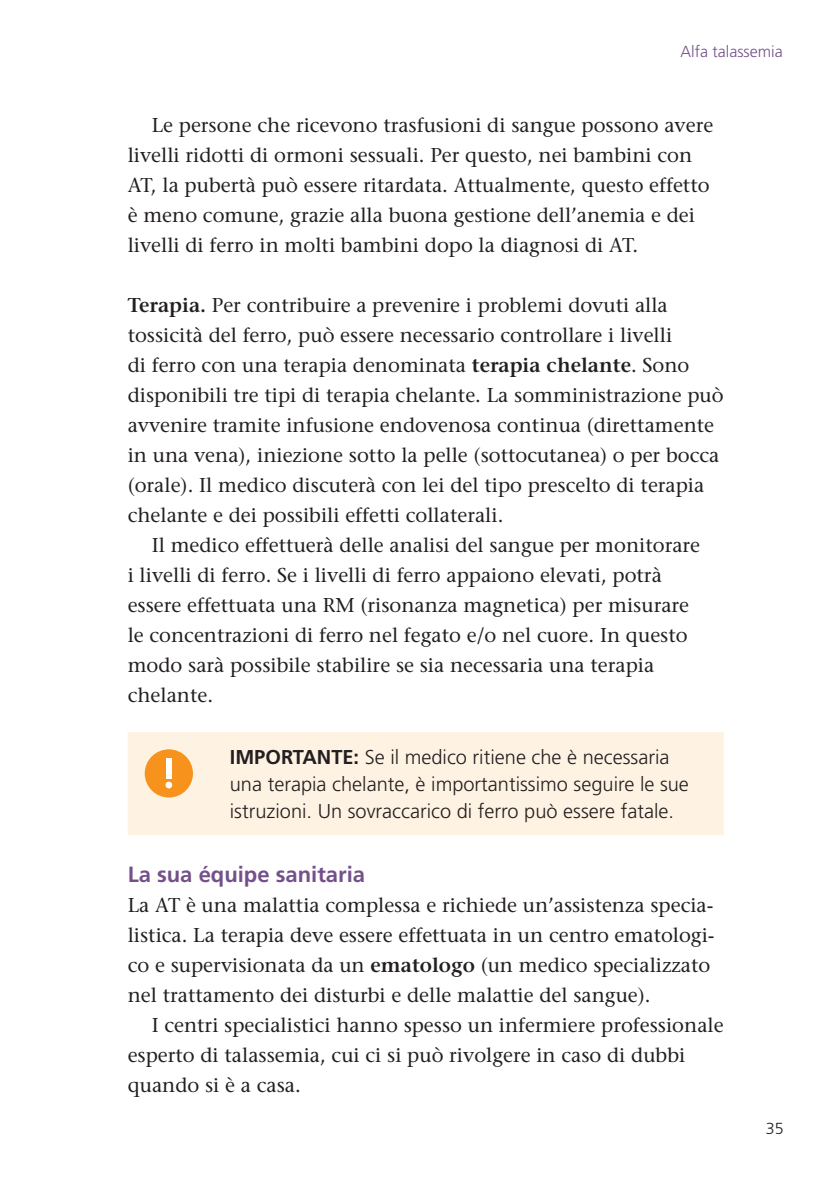
<style>
.page{position:relative;width:840px;height:1191px;background:#fff}
.page>*{position:absolute;margin:0;border:0;box-sizing:border-box;transform-origin:0 0}
.t1{font:700 22px "Frutiger";color:#74508b}
.t2{font:20px/30px "Stone Serif";color:#231f20}
.t3{font:300 20px/27px "Frutiger";color:#231f20}
.t4{font:300 16px "Frutiger";color:#74508b}
.t5{font:300 16px "Frutiger";color:#231f20}
.s1{font-weight:600}
.s2{font-weight:700}
</style>
<div class="page">
<div style="left:128px;top:732px;width:595px;height:103px;background:#fef2e3"></div>
<div style="left:145px;top:749px;width:48px;height:48px;background:#f7931d;border-radius:50%"></div>
<div style="left:166px;top:758px;width:5px;height:21px;background:#fff"></div>
<div style="left:165px;top:781px;width:7px;height:7px;background:#fff;border-radius:50%"></div>
<p class="t4" style="left:680px;top:42px;width:104px">Alfa talassemia</p>
<p class="t2" style="left:128px;top:110px;width:586px;text-indent:24px">Le persone che ricevono trasfusioni di sangue possono avere livelli ridotti di ormoni sessuali. Per questo, nei bambini con AT, la pubertà può essere ritardata. Attualmente, questo effetto è meno comune, grazie alla buona gestione dell’anemia e dei livelli di ferro in molti bambini dopo la diagnosi di AT.</p>
<p class="t2" style="left:128px;top:290px;width:597px"><span class="s1">Terapia.</span> Per contribuire a prevenire i problemi dovuti alla tossicità del ferro, può essere necessario controllare i livelli<br>di ferro con una terapia denominata <span class="s1">terapia chelante</span>. Sono disponibili tre tipi di terapia chelante. La somministrazione può avvenire tramite infusione endovenosa continua (direttamente in una vena), iniezione sotto la pelle (sottocutanea) o per bocca (orale). Il medico discuterà con lei del tipo prescelto di terapia chelante e dei possibili effetti collaterali.</p>
<p class="t2" style="left:128px;top:530px;width:573px;text-indent:24px">Il medico effettuerà delle analisi del sangue per monitorare i livelli di ferro. Se i livelli di ferro appaiono elevati, potrà essere effettuata una RM (risonanza magnetica) per misurare le concentrazioni di ferro nel fegato e/o nel cuore. In questo modo sarà possibile stabilire se sia necessaria una terapia chelante.</p>
<p class="t3" style="left:230px;top:744px;width:460px"><span class="s2">IMPORTANTE:</span> Se il medico ritiene che è necessaria una terapia chelante, è importantissimo seguire le sue istruzioni. Un sovraccarico di ferro può essere fatale.</p>
<p class="t1" style="left:128px;top:861px;width:239px">La sua équipe sanitaria</p>
<p class="t2" style="left:128px;top:890px;width:588px">La AT è una malattia complessa e richiede un’assistenza specia&shy;listica. La terapia deve essere effettuata in un centro ematologi&shy;co e supervisionata da un <span class="s1">ematologo</span> (un medico specializzato nel trattamento dei disturbi e delle malattie del sangue).</p>
<p class="t2" style="left:128px;top:1010px;width:597px;text-indent:24px">I centri specialistici hanno spesso un infermiere professionale esperto di talassemia, cui ci si può rivolgere in caso di dubbi quando si è a casa.</p>
<p class="t5" style="left:765px;top:1119px;width:19px">35</p>
</div>
